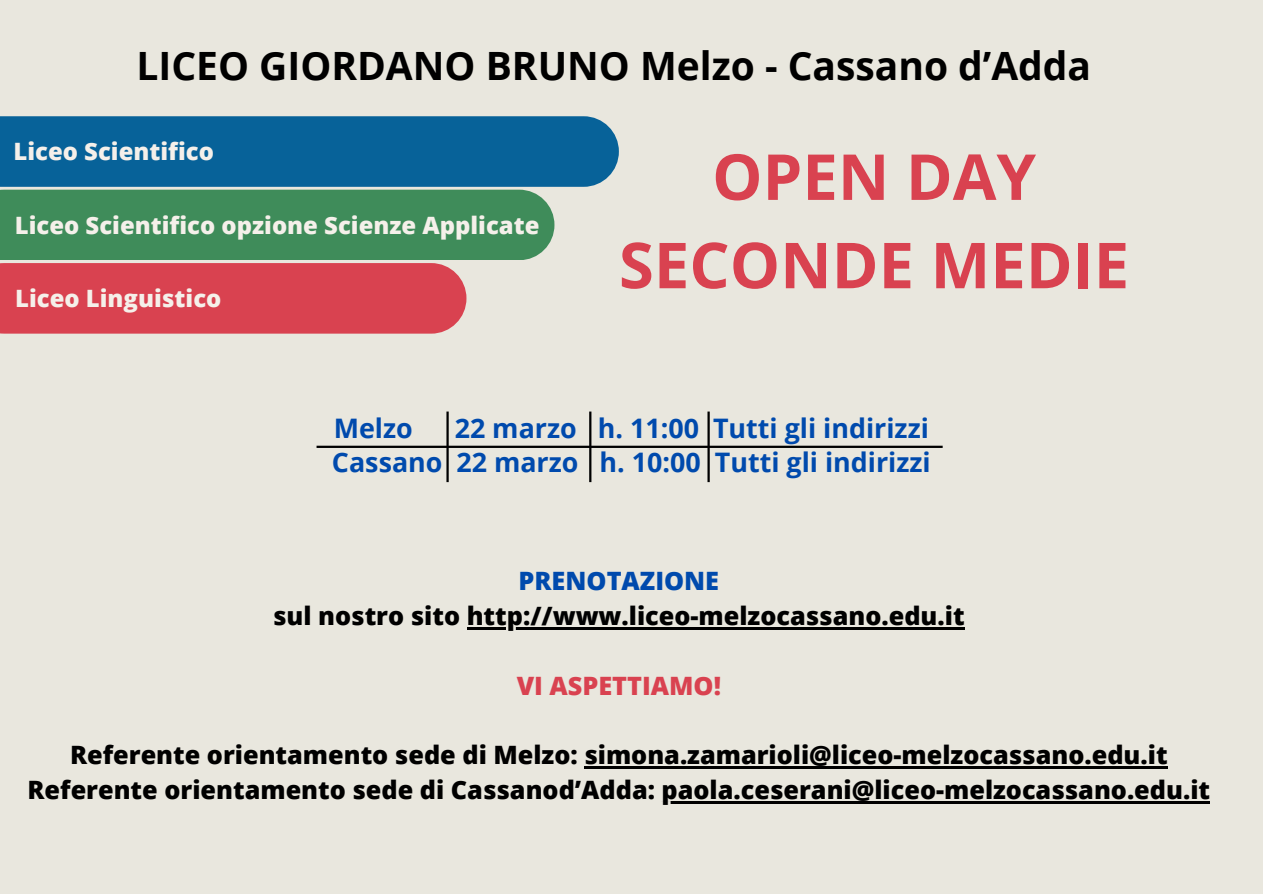
<style>
.page{position:relative;width:1263px;height:894px;background:#fff}
.page>*{position:absolute;margin:0;border:0;box-sizing:border-box;transform-origin:0 0}
.t1{font:700 63.45px/88.3px "Open Sans";color:#d94250;text-align:center}
.t2{font:700 39px "Open Sans";color:#000}
.t3{font:700 26.85px "Open Sans";color:#004aad}
.t4{font:800 25.2px/34.8px "Open Sans";color:#000;text-align:center}
.t5{font:800 25.2px "Open Sans";color:#d94250}
.t6{font:800 23.85px "Open Sans";color:#f5f0ea}
.s1{color:#004aad}
</style>
<div class="page">
<div style="left:0;top:0;width:1263px;height:893px;background:#e9e7de"></div>
<svg style="left:0;top:116px;width:619px;height:217px;background:#6b7a80"></svg>
<hr style="left:317px;top:445px;width:626px;height:3px;background:#000">
<hr style="left:446px;top:411px;width:3px;height:71px;background:#000">
<hr style="left:589px;top:411px;width:2px;height:71px;background:#000">
<hr style="left:707px;top:411px;width:3px;height:71px;background:#000">
<hr style="left:467px;top:627px;width:498px;height:2px;background:#000">
<hr style="left:584px;top:766px;width:584px;height:2px;background:#000">
<hr style="left:662px;top:801px;width:548px;height:2px;background:#000">
<h2 class="t2" style="left:136px;top:38px;width:956px">LICEO GIORDANO BRUNO Melzo - Cassano d’Adda</h2>
<p class="t6" style="left:13px;top:135px;width:202px">Liceo Scientifico</p>
<p class="t6" style="left:15px;top:208px;width:526px">Liceo Scientifico opzione Scienze Applicate</p>
<p class="t6" style="left:15px;top:281px;width:208px">Liceo Linguistico</p>
<p class="t1" style="left:619px;top:131px;width:512px">OPEN DAY<br>SECONDE MEDIE</p>
<h1 class="t3" style="left:334px;top:409px;width:81px">Melzo</h1>
<h1 class="t3" style="left:455px;top:409px;width:476px">22 marzo h. 11:00 Tutti gli indirizzi</h1>
<h4 class="t3" style="left:332px;top:443px;width:600px">Cassano 22 marzo h. 10:00 Tutti gli indirizzi</h4>
<p class="t4" style="left:273px;top:562px;width:693px"><span class="s1">PRENOTAZIONE<br></span>sul nostro sito http://www.liceo-melzocassano.edu.it</p>
<p class="t5" style="left:517px;top:667px;width:206px">VI ASPETTIAMO!</p>
<p class="t4" style="left:70px;top:737px;width:1099px">Referente orientamento sede di Melzo: simona.zamarioli@liceo-melzocassano.edu.it</p>
<p class="t4" style="left:28px;top:772px;width:1184px">Referente orientamento sede di Cassanod’Adda: paola.ceserani@liceo-melzocassano.edu.it</p>
</div>
